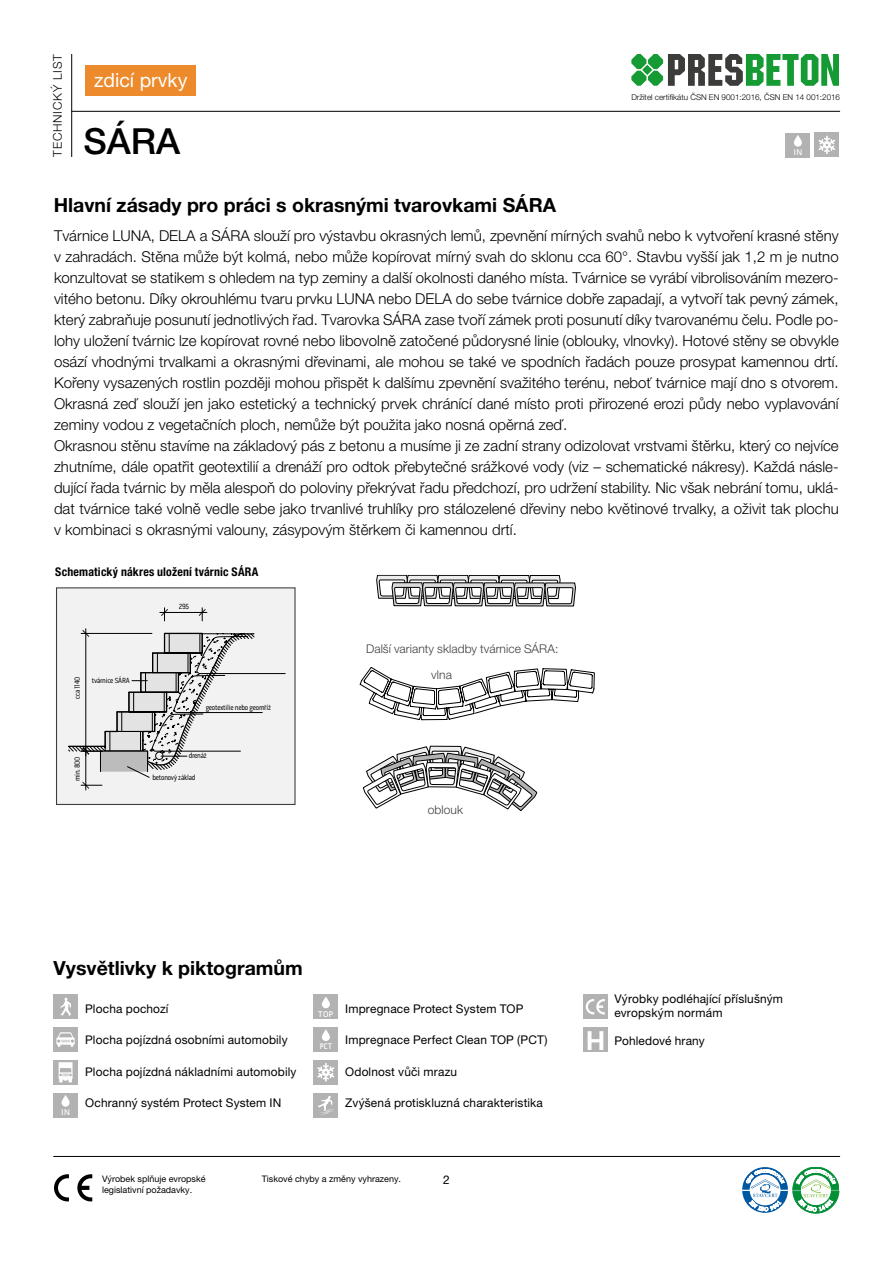
<style>
.page{position:relative;width:893px;height:1263px;background:#fff}
.page>*{position:absolute;margin:0;border:0;box-sizing:border-box;transform-origin:0 0}
.t1{font:500 36px "Helvetica Neue LT Pro";color:#000}
.t2{font:700 27.75px "Pill Gothic 600 mg";color:#fff}
.t3{font:700 19.5px "Helvetica Neue LT Pro";color:#000}
.t4{font:19.5px "Helvetica Neue LT Pro";color:#fff}
.t5{font:300 15px/21px "Helvetica Neue LT Pro";color:#000}
.t6{font:12px/14.4px "Helvetica Neue LT Pro";letter-spacing:.01em;color:#000}
.t7{font:300 12px/26px "Helvetica Neue LT Pro";letter-spacing:.005em;color:#3e3e40}
.t8{font:700 condensed 12px "Helvetica Neue LT Pro";letter-spacing:.015em;color:#000}
.t9{font:300 12px "Helvetica Neue LT Pro";letter-spacing:.07em;color:#000}
.t10{font:9px "Helvetica Neue LT Pro";color:#000}
.t11{font:600 8.4px "Pill Gothic 600 mg";letter-spacing:.04em;color:#fff}
.t12{font:600 8.4px "Pill Gothic 300 mg";color:#fff}
.t13{font:300 8.1px "Helvetica Neue LT Pro";color:#000}
.t14{font:7.5px "Pill Gothic 300 mg";letter-spacing:-.025em;color:#000}
</style>
<div class="page">
<svg style="left:631px;top:54px;width:208px;height:32px"></svg>
<hr style="left:71px;top:54px;width:1px;height:103px;background:#000">
<hr style="left:71px;top:111px;width:769px;height:1px;background:#000">
<hr style="left:53px;top:1156px;width:787px;height:1px;background:#000">
<svg style="left:742px;top:1167px;width:97px;height:46px"></svg>
<svg style="left:54px;top:1174px;width:15px;height:27px"></svg>
<svg style="left:77px;top:1174px;width:15px;height:27px"></svg>
<div style="left:86px;top:65px;width:110px;height:31px;background:#ed8a2c"></div>
<div style="left:786px;top:133px;width:24px;height:24px;background:#b3b2b2"></div>
<svg style="left:794px;top:135px;width:8px;height:12px"></svg>
<div style="left:815px;top:133px;width:24px;height:24px;background:#b3b2b2"></div>
<svg style="left:819px;top:135px;width:16px;height:19px"></svg>
<div style="left:57px;top:588px;width:238px;height:216px;background:#f2f2f2"></div>
<hr style="left:86px;top:629px;width:1px;height:127px;background:#000">
<hr style="left:160px;top:612px;width:47px;height:1px;background:#000">
<svg style="left:161px;top:608px;width:7px;height:13px"></svg>
<svg style="left:199px;top:608px;width:7px;height:13px"></svg>
<svg style="left:68px;top:630px;width:217px;height:160px"></svg>
<div style="left:56px;top:587px;width:240px;height:218px;border:1px solid #3e3e40"></div>
<svg style="left:376px;top:575px;width:200px;height:32px"></svg>
<svg style="left:359px;top:667px;width:236px;height:54px"></svg>
<svg style="left:362px;top:745px;width:175px;height:66px"></svg>
<div style="left:53px;top:994px;width:25px;height:25px;background:#b3b2b2"></div>
<svg style="left:60px;top:998px;width:11px;height:18px"></svg>
<div style="left:53px;top:1027px;width:25px;height:25px;background:#b3b2b2"></div>
<svg style="left:56px;top:1032px;width:19px;height:15px"></svg>
<div style="left:53px;top:1060px;width:25px;height:24px;background:#b3b2b2"></div>
<svg style="left:59px;top:1062px;width:14px;height:20px"></svg>
<div style="left:53px;top:1093px;width:25px;height:24px;background:#b3b2b2"></div>
<svg style="left:62px;top:1095px;width:8px;height:12px"></svg>
<div style="left:314px;top:994px;width:24px;height:25px;background:#b3b2b2"></div>
<svg style="left:322px;top:996px;width:8px;height:12px"></svg>
<div style="left:314px;top:1027px;width:24px;height:25px;background:#b3b2b2"></div>
<svg style="left:322px;top:1029px;width:8px;height:12px"></svg>
<div style="left:314px;top:1060px;width:24px;height:24px;background:#b3b2b2"></div>
<svg style="left:317px;top:1063px;width:17px;height:19px"></svg>
<div style="left:314px;top:1093px;width:24px;height:24px;background:#b3b2b2"></div>
<svg style="left:318px;top:1096px;width:16px;height:18px"></svg>
<div style="left:583px;top:994px;width:24px;height:25px;background:#b3b2b2"></div>
<svg style="left:586px;top:999px;width:19px;height:15px"></svg>
<div style="left:583px;top:1027px;width:24px;height:25px;background:#b3b2b2"></div>
<p class="t9" style="left:50px;top:157px;width:105px;rotate:-90deg">TECHNICKÝ LIST</p>
<h3 class="t4" style="left:94px;top:68px;width:95px">zdicí prvky</h3>
<h1 class="t1" style="left:84px;top:119px;width:98px">SÁRA</h1>
<h3 class="t3" style="left:54px;top:193px;width:504px">Hlavní zásady pro práci s okrasnými tvarovkami SÁRA</h3>
<p class="t13" style="left:631px;top:93px;width:210px">Držitel certifikátu ČSN EN 9001:2016, ČSN EN 14 001:2016</p>
<p class="t11" style="left:793px;top:147px;width:10px">IN</p>
<p class="t5" style="left:54px;top:225px;width:786px">Tvárnice LUNA, DELA a SÁRA slouží pro výstavbu okrasných lemů, zpevnění mírných svahů nebo k vytvoření krasné stěny v zahradách. Stěna může být kolmá, nebo může kopírovat mírný svah do sklonu cca 60°. Stavbu vyšší jak 1,2 m je nutno konzultovat se statikem s ohledem na typ zeminy a další okolnosti daného místa. Tvárnice se vyrábí vibrolisováním mezero&shy;vitého betonu. Díky okrouhlému tvaru prvku LUNA nebo DELA do sebe tvárnice dobře zapadají, a vytvoří tak pevný zámek, který zabraňuje posunutí jednotlivých řad. Tvarovka SÁRA zase tvoří zámek proti posunutí díky tvarovanému čelu. Podle po&shy;lohy uložení tvárnic lze kopírovat rovné nebo libovolně zatočené půdorysné linie (oblouky, vlnovky). Hotové stěny se obvykle osází vhodnými trvalkami a okrasnými dřevinami, ale mohou se také ve spodních řadách pouze prosypat kamennou drtí.<br>Kořeny vysazených rostlin později mohou přispět k dalšímu zpevnění svažitého terénu, neboť tvárnice mají dno s otvorem.<br>Okrasná zeď slouží jen jako estetický a technický prvek chránící dané místo proti přirozené erozi půdy nebo vyplavování zeminy vodou z vegetačních ploch, nemůže být použita jako nosná opěrná zeď.<br>Okrasnou stěnu stavíme na základový pás z betonu a musíme ji ze zadní strany odizolovat vrstvami štěrku, který co nejvíce zhutníme, dále opatřit geotextilií a drenáží pro odtok přebytečné srážkové vody (viz – schematické nákresy). Každá násle&shy;dující řada tvárnic by měla alespoň do poloviny překrývat řadu předchozí, pro udržení stability. Nic však nebrání tomu, uklá&shy;dat tvárnice také volně vedle sebe jako trvanlivé truhlíky pro stálozelené dřeviny nebo květinové trvalky, a oživit tak plochu v kombinaci s okrasnými valouny, zásypovým štěrkem či kamennou drtí.</p>
<p class="t8" style="left:55px;top:565px;width:205px">Schematický nákres uložení tvárnic SÁRA</p>
<p class="t14" style="left:179px;top:602px;width:12px">295</p>
<p class="t14" style="left:73px;top:698px;width:24px;rotate:-90deg">cca 1140</p>
<p class="t14" style="left:92px;top:676px;width:39px">tvárnice SÁRA</p>
<p class="t14" style="left:73px;top:781px;width:25px;rotate:-90deg">min. 800</p>
<p class="t14" style="left:206px;top:703px;width:67px">geotextilie nebo geomříž</p>
<p class="t14" style="left:189px;top:751px;width:20px">drenáž</p>
<p class="t14" style="left:152px;top:773px;width:44px">betonový základ</p>
<p class="t7" style="left:431px;top:636px;width:129px;text-indent:-65px">Další varianty skladby tvárnice SÁRA: vlna</p>
<p class="t7" style="left:428px;top:796px;width:37px">oblouk</p>
<h3 class="t3" style="left:54px;top:956px;width:251px">Vysvětlivky k piktogramům</h3>
<p class="t6" style="left:85px;top:1001px;width:85px">Plocha pochozí</p>
<p class="t6" style="left:85px;top:1033px;width:204px">Plocha pojízdná osobními automobily</p>
<p class="t6" style="left:85px;top:1064px;width:213px">Plocha pojízdná nákladními automobily</p>
<p class="t6" style="left:85px;top:1096px;width:198px">Ochranný systém Protect System IN</p>
<p class="t11" style="left:61px;top:1107px;width:10px">IN</p>
<p class="t11" style="left:318px;top:1009px;width:17px">TOP</p>
<p class="t12" style="left:320px;top:1041px;width:14px">PCT</p>
<p class="t6" style="left:345px;top:1001px;width:180px">Impregnace Protect System TOP</p>
<p class="t6" style="left:345px;top:1033px;width:204px">Impregnace Perfect Clean TOP (PCT)</p>
<p class="t6" style="left:345px;top:1064px;width:113px">Odolnost vůči mrazu</p>
<p class="t6" style="left:345px;top:1096px;width:199px">Zvýšená protiskluzná charakteristika</p>
<p class="t10" style="left:102px;top:1173px;width:105px">Výrobek splňuje evropské</p>
<p class="t10" style="left:262px;top:1173px;width:141px">Tiskové chyby a změny vyhrazeny.</p>
<p class="t10" style="left:102px;top:1184px;width:92px">legislativní požadavky.</p>
<p class="t6" style="left:443px;top:1172px;width:8px">2</p>
<h2 class="t2" style="left:586px;top:1024px;width:21px">H</h2>
<p class="t6" style="left:614px;top:991px;width:170px">Výrobky podléhající příslušným evropským normám</p>
<p class="t6" style="left:614px;top:1033px;width:92px">Pohledové hrany</p>
</div>
